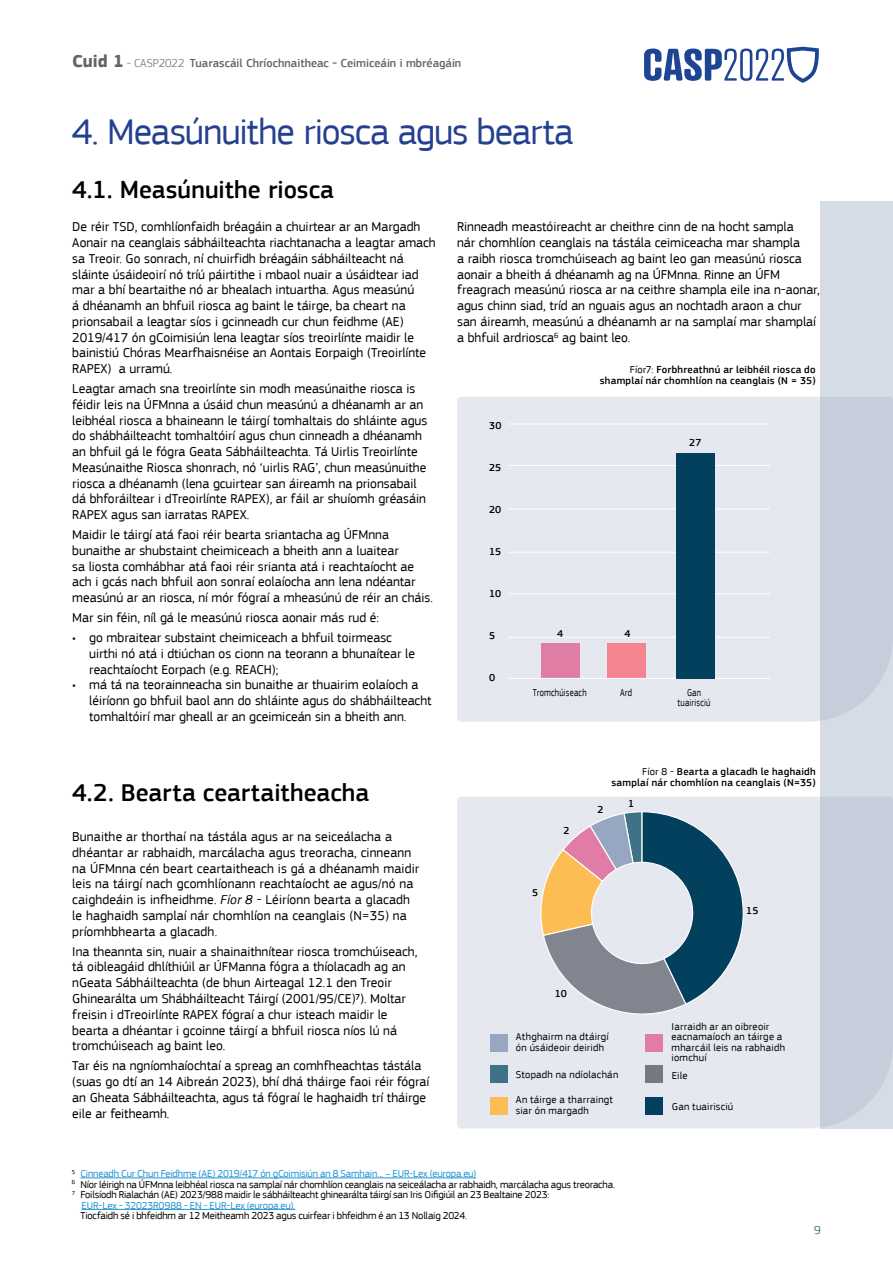
<style>
.page{position:relative;width:893px;height:1263px;background:#fff}
.page>*{position:absolute;margin:0;border:0;box-sizing:border-box;transform-origin:0 0}
.t1{font:37.5px "EC Square Sans Pro";letter-spacing:-.025em;color:#25408f}
.t2{font:500 25.5px "EC Square Sans Pro";color:#000}
.t3{font:13.5px/15.8px "EC Square Sans Pro";color:#000}
.t4{font:500 12px "EC Square Sans Pro";color:#636466}
.t5{font:300 12px "EC Square Sans Pro";color:#02405d}
.t6{font:10.5px "EC Square Sans Pro";letter-spacing:-.01em;color:#000}
.t7{font:10.5px/10.5px "EC Square Sans Pro";letter-spacing:.025em;color:#000}
.t8{font:500 10.5px/10.5px "EC Square Sans Pro";letter-spacing:.025em;color:#000;text-align:right}
.t9{font:10.5px "EC Square Sans Pro";letter-spacing:-.015em;color:#2194d2}
.t10{font:10.5px/10.5px "EC Square Sans Pro";letter-spacing:.025em;color:#000;text-align:center;scale:.8 1}
.t11{font:10.5px "EC Square Sans Pro";letter-spacing:-.01em;color:#000;scale:.8 1}
.s1{font-weight:700;font-size:18px}
.s2{font-weight:300}
.s3{font-style:italic}
.s4{font-weight:400}
</style>
<div class="page">
<div style="left:457px;top:797px;width:364px;height:331px;background:#e6e8ef"></div>
<svg style="left:537px;top:811px;width:207px;height:203px;background:#9da6ac"></svg>
<div style="left:457px;top:397px;width:364px;height:325px;background:#e6e8ef"></div>
<hr style="left:509px;top:593px;width:261px;height:1px;background:#fff">
<hr style="left:509px;top:465px;width:261px;height:1px;background:#fff">
<div style="left:490px;top:1097px;width:17px;height:17px;background:#fdbc54"></div>
<div style="left:646px;top:1034px;width:17px;height:17px;background:#e07ca5"></div>
<div style="left:490px;top:1034px;width:17px;height:17px;background:#97a7c1"></div>
<div style="left:490px;top:1065px;width:17px;height:17px;background:#3f7286"></div>
<hr style="left:509px;top:552px;width:261px;height:1px;background:#fff">
<hr style="left:509px;top:509px;width:261px;height:1px;background:#fff">
<hr style="left:509px;top:424px;width:261px;height:1px;background:#fff">
<hr style="left:509px;top:637px;width:261px;height:1px;background:#fff">
<div style="left:607px;top:643px;width:39px;height:35px;background:#f4848f"></div>
<div style="left:541px;top:643px;width:38px;height:35px;background:#e07da5"></div>
<hr style="left:509px;top:678px;width:261px;height:1px;background:#fff">
<hr style="left:80px;top:1177px;width:396px;height:1px;background:#2194d2">
<hr style="left:82px;top:1209px;width:213px;height:1px;background:#2194d2">
<div style="left:821px;top:201px;width:72px;height:927px;background:linear-gradient(to right,#cad2df,#ccd4e0)"></div>
<div style="left:676px;top:453px;width:38px;height:225px;background:#02405d"></div>
<div style="left:646px;top:1097px;width:17px;height:17px;background:#02405d"></div>
<div style="left:646px;top:1066px;width:17px;height:17px;background:#787782"></div>
<svg style="left:644px;top:47px;width:175px;height:36px"></svg>
<p class="t4" style="left:72px;top:56px;width:390px"><span class="s1">Cuid 1</span> <span class="s2">- CASP2022</span> Tuarascáil Chríochnaitheac - Ceimiceáin i mbréagáin</p>
<h1 class="t1" style="left:72px;top:110px;width:503px">4. Measúnuithe riosca agus bearta</h1>
<h2 class="t2" style="left:72px;top:175px;width:263px">4.1. Measúnuithe riosca</h2>
<p class="t3" style="left:72px;top:219px;width:365px">De réir TSD, comhlíonfaidh bréagáin a chuirtear ar an Margadh Aonair na ceanglais sábháilteachta riachtanacha a leagtar amach sa Treoir. Go sonrach, ní chuirfidh bréagáin sábháilteacht ná sláinte úsáideoirí nó tríú páirtithe i mbaol nuair a úsáidtear iad mar a bhí beartaithe nó ar bhealach intuartha. Agus measúnú<br>á dhéanamh an bhfuil riosca ag baint le táirge, ba cheart na prionsabail a leagtar síos i gcinneadh cur chun feidhme (AE)<br>2019/417 ón gCoimisiún lena leagtar síos treoirlínte maidir le bainistiú Chóras Mearfhaisnéise an Aontais Eorpaigh (Treoirlínte RAPEX) a urramú.</p>
<p class="t3" style="left:72px;top:381px;width:357px">Leagtar amach sna treoirlínte sin modh measúnaithe riosca is féidir leis na ÚFMnna a úsáid chun measúnú a dhéanamh ar an leibhéal riosca a bhaineann le táirgí tomhaltais do shláinte agus do shábháilteacht tomhaltóirí agus chun cinneadh a dhéanamh an bhfuil gá le fógra Geata Sábháilteachta. Tá Uirlis Treoirlínte Measúnaithe Riosca shonrach, nó ‘uirlis RAG’, chun measúnuithe riosca a dhéanamh (lena gcuirtear san áireamh na prionsabail dá bhforáiltear i dTreoirlínte RAPEX), ar fáil ar shuíomh gréasáin RAPEX agus san iarratas RAPEX.</p>
<p class="t3" style="left:72px;top:527px;width:362px">Maidir le táirgí atá faoi réir bearta sriantacha ag ÚFMnna bunaithe ar shubstaint cheimiceach a bheith ann a luaitear<br>sa liosta comhábhar atá faoi réir srianta atá i reachtaíocht ae ach i gcás nach bhfuil aon sonraí eolaíocha ann lena ndéantar measúnú ar an riosca, ní mór fógraí a mheasúnú de réir an cháis.</p>
<p class="t3" style="left:72px;top:610px;width:308px">Mar sin féin, níl gá le measúnú riosca aonair más rud é:</p>
<p class="t3" style="left:89px;top:630px;width:327px;text-indent:-17px">• go mbraitear substaint cheimiceach a bhfuil toirmeasc uirthi nó atá i dtiúchan os cionn na teorann a bhunaítear le reachtaíocht Eorpach (e.g. REACH);</p>
<p class="t3" style="left:89px;top:677px;width:344px;text-indent:-17px">• má tá na teorainneacha sin bunaithe ar thuairim eolaíoch a léiríonn go bhfuil baol ann do shláinte agus do shábháilteacht tomhaltóirí mar gheall ar an gceimiceán sin a bheith ann.</p>
<h2 class="t2" style="left:72px;top:778px;width:298px">4.2. Bearta ceartaitheacha</h2>
<p class="t3" style="left:72px;top:829px;width:348px">Bunaithe ar thorthaí na tástála agus ar na seiceálacha a dhéantar ar rabhaidh, marcálacha agus treoracha, cinneann na ÚFMnna cén beart ceartaitheach is gá a dhéanamh maidir leis na táirgí nach gcomhlíonann reachtaíocht ae agus/nó na caighdeáin is infheidhme. <span class="s3">Fíor 8</span> - Léiríonn bearta a glacadh le haghaidh samplaí nár chomhlíon na ceanglais (N=35) na príomhbhearta a glacadh.</p>
<p class="t3" style="left:72px;top:943px;width:347px">Ina theannta sin, nuair a shainaithnítear riosca tromchúiseach, tá oibleagáid dhlíthiúil ar ÚFManna fógra a thíolacadh ag an nGeata Sábháilteachta (de bhun Airteagal 12.1 den Treoir Ghinearálta um Shábháilteacht Táirgí (2001/95/CE)7). Moltar freisin i dTreoirlínte RAPEX fógraí a chur isteach maidir le bearta a dhéantar i gcoinne táirgí a bhfuil riosca níos lú ná tromchúiseach ag baint leo.</p>
<p class="t3" style="left:72px;top:1058px;width:358px">Tar éis na ngníomhaíochtaí a spreag an comhfheachtas tástála (suas go dtí an 14 Aibreán 2023), bhí dhá tháirge faoi réir fógraí an Gheata Sábháilteachta, agus tá fógraí le haghaidh trí tháirge eile ar feitheamh.</p>
<p class="t3" style="left:457px;top:219px;width:364px">Rinneadh meastóireacht ar cheithre cinn de na hocht sampla<br>nár chomhlíon ceanglais na tástála ceimiceacha mar shampla<br>a raibh riosca tromchúiseach ag baint leo gan measúnú riosca aonair a bheith á dhéanamh ag na ÚFMnna. Rinne an ÚFM freagrach measúnú riosca ar na ceithre shampla eile ina n-aonar, agus chinn siad, tríd an nguais agus an nochtadh araon a chur san áireamh, measúnú a dhéanamh ar na samplaí mar shamplaí a bhfuil ardriosca<sup>6</sup> ag baint leo.</p>
<p class="t8" style="left:489px;top:421px;width:14px">30</p>
<p class="t8" style="left:489px;top:463px;width:14px">25</p>
<p class="t8" style="left:489px;top:505px;width:14px">20</p>
<p class="t8" style="left:489px;top:547px;width:14px">15</p>
<p class="t8" style="left:489px;top:589px;width:14px">10</p>
<p class="t8" style="left:489px;top:631px;width:8px">5</p>
<p class="t8" style="left:489px;top:673px;width:8px">0</p>
<p class="t8" style="left:600px;top:365px;width:217px"><span class="s4">Fíor7:</span> Forbhreathnú ar leibhéil riosca do shamplaí nár chomhlíon na ceanglais (N = 35)</p>
<p class="t8" style="left:689px;top:437px;width:14px">27</p>
<p class="t8" style="left:557px;top:628px;width:8px">4</p>
<p class="t8" style="left:624px;top:629px;width:8px">4</p>
<p class="t10" style="left:533px;top:687px;width:69px">Tromchúiseach</p>
<p class="t10" style="left:678px;top:687px;width:43px">Gan tuairisciú</p>
<p class="t11" style="left:620px;top:686px;width:17px">Ard</p>
<p class="t8" style="left:532px;top:887px;width:8px">5</p>
<p class="t8" style="left:564px;top:826px;width:8px">2</p>
<p class="t8" style="left:597px;top:805px;width:8px">2</p>
<p class="t8" style="left:611px;top:766px;width:206px"><span class="s4">Fíor 8 -</span> Bearta a glacadh le haghaidh samplaí nár chomhlíon na ceanglais (N=35)</p>
<p class="t8" style="left:628px;top:798px;width:8px">1</p>
<p class="t8" style="left:746px;top:906px;width:14px">15</p>
<p class="t8" style="left:555px;top:988px;width:14px">10</p>
<p class="t7" style="left:516px;top:1032px;width:94px">Athghairm na dtáirgí ón úsáideoir deiridh</p>
<p class="t7" style="left:516px;top:1070px;width:104px">Stopadh na ndíolachán</p>
<p class="t7" style="left:516px;top:1094px;width:99px">An táirge a tharraingt siar ón margadh</p>
<p class="t7" style="left:671px;top:1021px;width:115px">Iarraidh ar an oibreoir eacnamaíoch an táirge a mharcáil leis na rabhaidh iomchuí</p>
<p class="t6" style="left:672px;top:1069px;width:17px">Eile</p>
<p class="t7" style="left:672px;top:1101px;width:63px">Gan tuairisciú</p>
<p class="t9" style="left:72px;top:1167px;width:406px"><sup>5</sup> Cinneadh Cur Chun Feidhme (AE) 2019/417 ón gCoimisiún an 8 Samhain... – EUR-Lex (europa.eu)</p>
<p class="t6" style="left:72px;top:1178px;width:545px"><sup>6</sup> Níor léirigh na ÚFMnna leibhéal riosca na samplaí nár chomhlíon ceanglais na seiceálacha ar rabhaidh, marcálacha agus treoracha.</p>
<p class="t6" style="left:72px;top:1188px;width:479px"><sup>7</sup> Foilsíodh Rialachán (AE) 2023/988 maidir le sábháilteacht ghinearálta táirgí san Iris Oifigiúil an 23 Bealtaine 2023:</p>
<p class="t9" style="left:82px;top:1199px;width:215px">EUR-Lex - 32023R0988 - EN - EUR-Lex (europa.eu).</p>
<p class="t6" style="left:80px;top:1209px;width:388px">Tiocfaidh sé i bhfeidhm ar 12 Meitheamh 2023 agus cuirfear i bhfeidhm é an 13 Nollaig 2024.</p>
<p class="t5" style="left:814px;top:1223px;width:8px">9</p>
</div>
